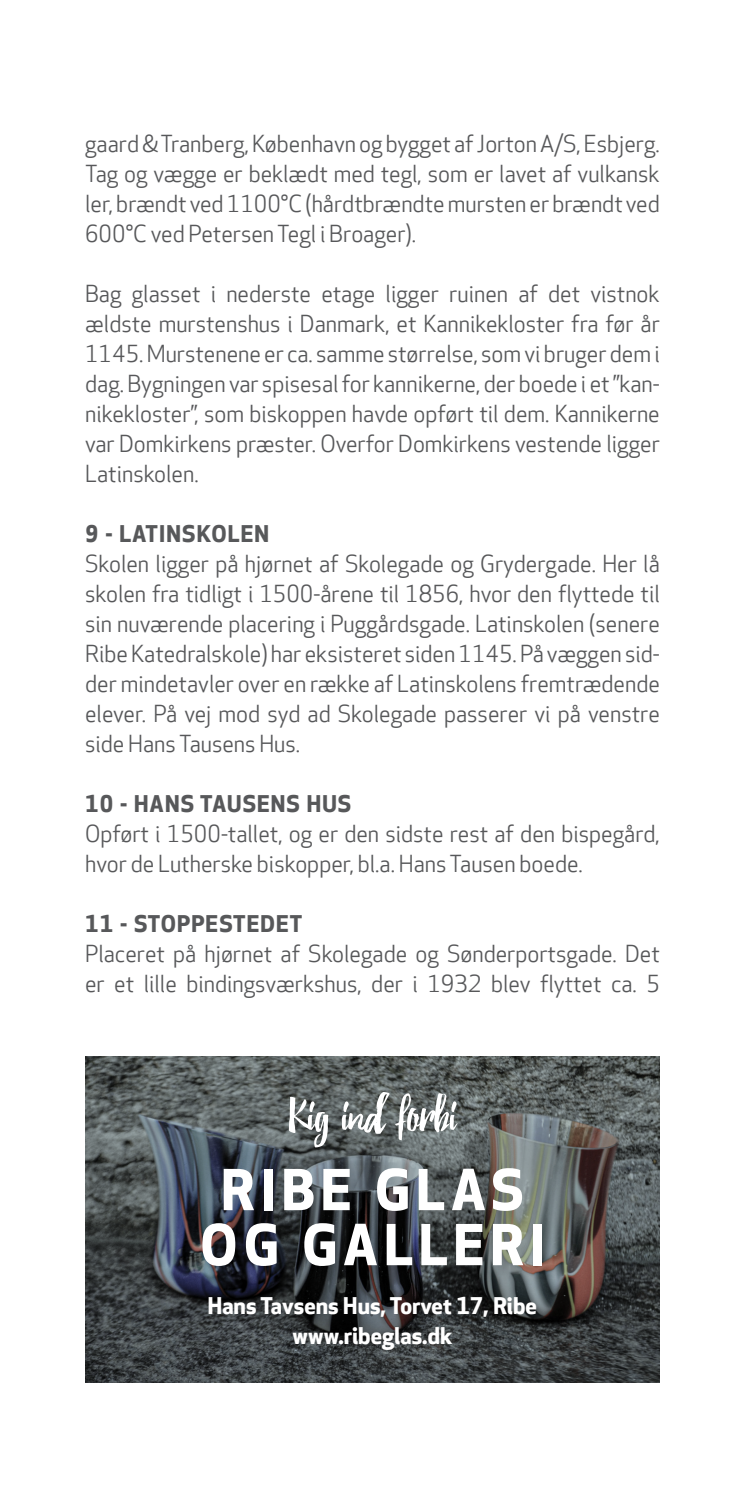
<style>
.page{position:relative;width:745px;height:1489px;background:#fff}
.page>*{position:absolute;margin:0;border:0;box-sizing:border-box;transform-origin:0 0}
.t1{font:700 55px/55px "Apex New";letter-spacing:.11em;color:#fff;text-align:center}
.t2{font:50px "Beacon";color:#fff}
.t3{font:22.5px/30px "Apex New";color:#57585a;text-align:justify}
.t4{font:700 22.5px "Apex New";letter-spacing:.05em;color:#57585a}
.t5{font:700 22.5px/30px "Apex New";color:#fff;text-align:center}
</style>
<div class="page">
<svg style="left:85px;top:1056px;width:574px;height:326px;background:#494d4f"></svg>
<p class="t3" style="left:85px;top:130px;width:576px">gaard &amp; Tranberg, København og bygget af Jorton A/S, Esbjerg.<br>Tag og vægge er beklædt med tegl, som er lavet af vulkansk ler, brændt ved 1100°C (hårdtbrændte mursten er brændt ved 600°C ved Petersen Tegl i Broager).</p>
<p class="t3" style="left:85px;top:280px;width:576px">Bag glasset i nederste etage ligger ruinen af det vistnok ældste murstenshus i Danmark, et Kannikekloster fra før år 1145. Murstenene er ca. samme størrelse, som vi bruger dem i dag. Bygningen var spisesal for kannikerne, der boede i et ”kan&shy;nikekloster”, som biskoppen havde opført til dem. Kannikerne var Domkirkens præster. Overfor Domkirkens vestende ligger Latinskolen.</p>
<p class="t4" style="left:85px;top:520px;width:185px">9 - LATINSKOLEN</p>
<p class="t3" style="left:85px;top:550px;width:576px">Skolen ligger på hjørnet af Skolegade og Grydergade. Her lå skolen fra tidligt i 1500-årene til 1856, hvor den flyttede til sin nuværende placering i Puggårdsgade. Latinskolen (senere Ribe Katedralskole) har eksisteret siden 1145. På væggen sid&shy;der mindetavler over en række af Latinskolens fremtrædende elever. På vej mod syd ad Skolegade passerer vi på venstre side Hans Tausens Hus.</p>
<p class="t4" style="left:85px;top:790px;width:267px">10 - HANS TAUSENS HUS</p>
<p class="t3" style="left:85px;top:819px;width:576px">Opført i 1500-tallet, og er den sidste rest af den bispegård, hvor de Lutherske biskopper, bl.a. Hans Tausen boede.</p>
<p class="t4" style="left:85px;top:910px;width:218px">11 - STOPPESTEDET</p>
<p class="t3" style="left:85px;top:939px;width:576px">Placeret på hjørnet af Skolegade og Sønderportsgade. Det er et lille bindingsværkshus, der i 1932 blev flyttet ca. 5</p>
<h2 class="t2" style="left:289px;top:1084px;width:169px">Kig ind forbi</h2>
<h1 class="t1" style="left:200px;top:1163px;width:346px">RIBE GLAS<br>OG GALLERI</h1>
<p class="t5" style="left:208px;top:1291px;width:330px">Hans Tavsens Hus, Torvet 17, Ribe www.ribeglas.dk</p>
</div>
